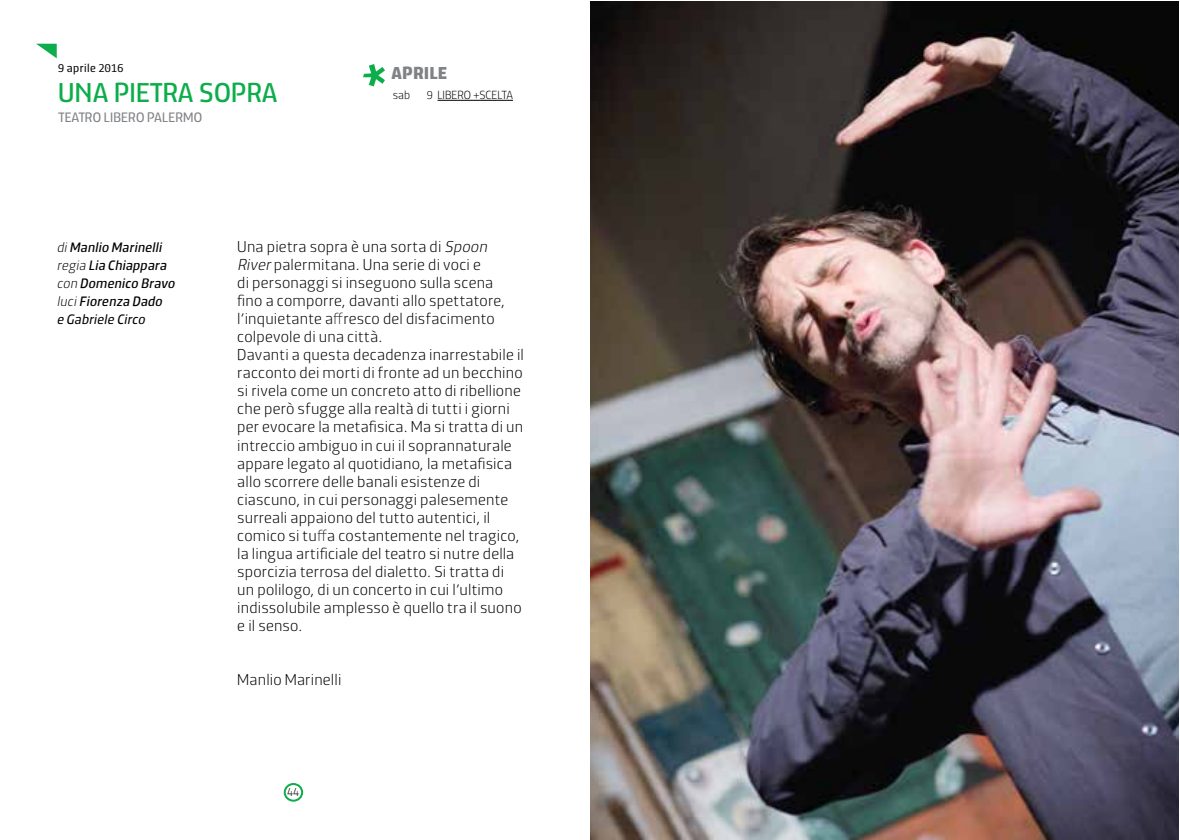
<style>
.page{position:relative;width:1180px;height:840px;background:#fff}
.page>*{position:absolute;margin:0;border:0;box-sizing:border-box;transform-origin:0 0}
.t1{font:28px "Dic Sans 74 300 wt";letter-spacing:.01em;color:#0cad4a}
.t2{font:18px "Dic Sans 74 650 wt";letter-spacing:.035em;color:#808285}
.t3{font:16px/18px "Dic Sans 74 75 wt";letter-spacing:.01em;color:#000}
.t4{font:italic 14px/18px "Dic Sans 74 300 wt";color:#000}
.t5{font:14px "Dic Sans 74 250 wt";letter-spacing:.01em;color:#808285}
.t6{font:italic 14px "Dic Sans 74 250 wt";color:#000}
.t7{font:12px "Dic Sans 74 75 wt";color:#000}
.t8{font:12px "Dic Sans 74 250 wt";letter-spacing:.03em;color:#000}
.s1{font-family:"Dic Sans 74 75 wt"}
.s2{font-style:italic}
</style>
<div class="page">
<div style="left:284px;top:782px;width:19px;height:19px;border:2px solid #0cad4a;border-radius:50%"></div>
<hr style="left:437px;top:100px;width:76px;height:1px;background:#000">
<img style="left:590px;top:1px;width:588px;height:838px">
<svg style="left:36px;top:44px;width:21px;height:14px"></svg>
<svg style="left:363px;top:64px;width:22px;height:22px"></svg>
<p class="t8" style="left:58px;top:60px;width:67px">9 aprile 2016</p>
<h1 class="t1" style="left:58px;top:73px;width:221px">UNA PIETRA SOPRA</h1>
<p class="t5" style="left:58px;top:108px;width:145px">TEATRO LIBERO PALERMO</p>
<p class="t2" style="left:391px;top:60px;width:57px">APRILE</p>
<p class="t7" style="left:393px;top:86px;width:19px">sab</p>
<p class="t7" style="left:427px;top:86px;width:88px">9 LIBERO +SCELTA</p>
<p class="t4" style="left:57px;top:238px;width:123px"><span class="s1">di</span>Manlio Marinelli <span class="s1">regia</span> Lia Chiappara <span class="s1">con</span> Domenico Bravo <span class="s1">luci</span>Fiorenza Dado</p>
<p class="t6" style="left:57px;top:309px;width:93px">e Gabriele Circo</p>
<p class="t3" style="left:237px;top:237px;width:288px">Una pietra sopra è una sorta di <span class="s2">Spoon River</span>palermitana. Una serie di voci e<br>di personaggi si inseguono sulla scena<br>fino a comporre, davanti allo spettatore, l’inquietante affresco del disfacimento colpevole di una città.<br>Davanti a questa decadenza inarrestabile il racconto dei morti di fronte ad un becchino si rivela come un concreto atto di ribellione che però sfugge alla realtà di tutti i giorni per evocare la metafisica. Ma si tratta di un intreccio ambiguo in cui il soprannaturale appare legato al quotidiano, la metafisica allo scorrere delle banali esistenze di ciascuno, in cui personaggi palesemente surreali appaiono del tutto autentici, il comico si tuffa costantemente nel tragico, la lingua artificiale del teatro si nutre della sporcizia terrosa del dialetto. Si tratta di un polilogo, di un concerto in cui l’ultimo indissolubile amplesso è quello tra il suono e il senso.</p>
<p class="t3" style="left:237px;top:669px;width:106px">Manlio Marinelli</p>
<p class="t7" style="left:287px;top:783px;width:14px">44</p>
</div>
